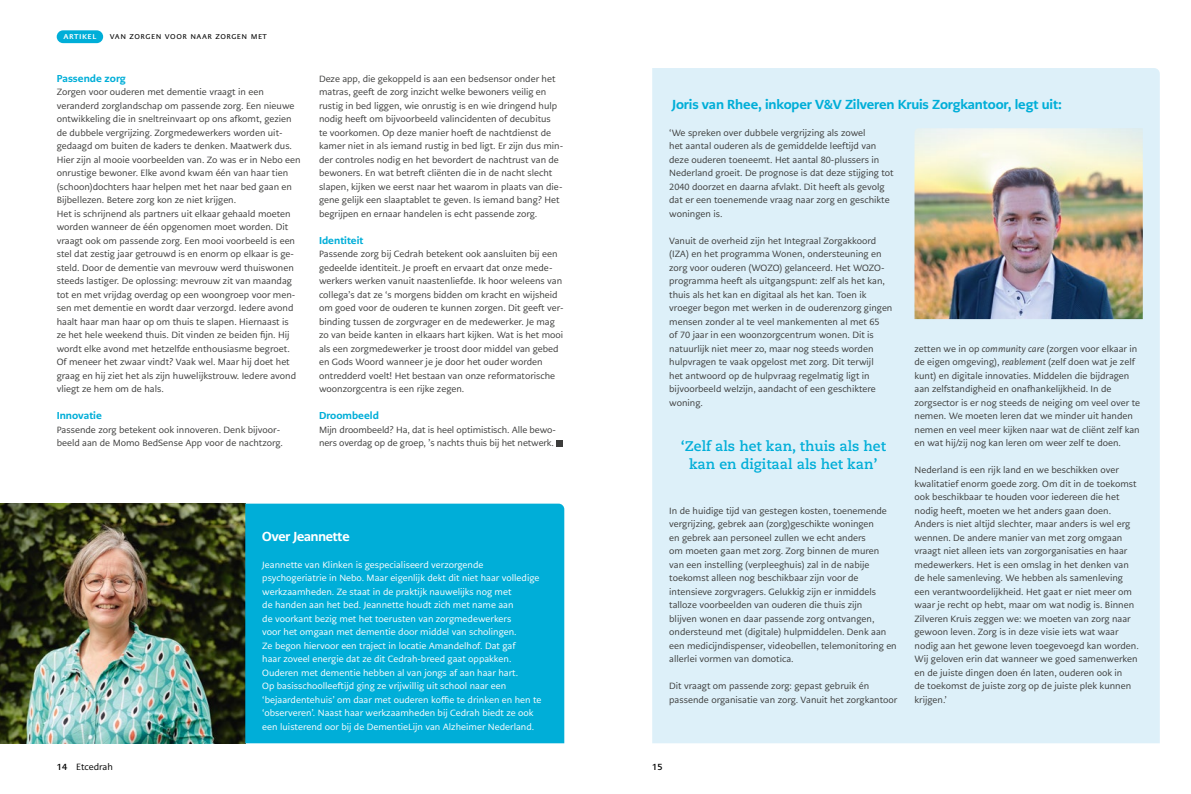
<style>
.page{position:relative;width:1191px;height:794px;background:#fff}
.page>*{position:absolute;margin:0;border:0;box-sizing:border-box;transform-origin:0 0}
.t1{font:700 14px/18.2px "Caecilia LT Std";color:#00aed8;text-align:center}
.t2{font:800 13px "PMN Caecilia Sans Text";letter-spacing:-.01em;color:#00aed8}
.t3{font:800 13px "PMN Caecilia Sans Head";letter-spacing:-.01em;color:#fff}
.t4{font:800 10px "PMN Caecilia Sans Text";color:#00aed8}
.t5{font:9px/13.5px "PMN Caecilia Sans Text";color:#3c3c3b}
.t6{font:9px/13.5px "PMN Caecilia Sans Text";color:#fff}
.t7{font:9px "PMN Caecilia Sans Text";color:#000}
.t8{font:8.8px "PMN Caecilia Sans Text";letter-spacing:.06em;color:#000}
.t9{font:700 8.8px "PMN Caecilia Sans Text";letter-spacing:.06em;color:#fff}
.t10{font:700 8.8px "PMN Caecilia Sans Text";color:#000}
.s1{font-style:italic}
.s2{font-weight:700;font-size:8.8px}
</style>
<div class="page">
<div style="left:652px;top:68px;width:507px;height:675px;background:#ddf0f9"></div>
<div style="left:57px;top:30px;width:46px;height:13px;background:#00aed8;border-radius:6px"></div>
<svg style="left:556px;top:440px;width:6px;height:6px"></svg>
<img style="left:0;top:503px;width:245px;height:240px">
<div style="left:245px;top:503px;width:319px;height:240px;background:#00aed8"></div>
<img style="left:914px;top:128px;width:228px;height:191px">
<p class="t8" style="left:110px;top:31px;width:158px">van zorgen voor naar zorgen met</p>
<p class="t9" style="left:64px;top:31px;width:34px">artikel</p>
<p class="t4" style="left:57px;top:71px;width:71px">Passende zorg</p>
<p class="t5" style="left:57px;top:85px;width:245px">Zorgen voor ouderen met dementie vraagt in een veranderd zorglandschap om passende zorg. Een nieuwe ontwikkeling die in sneltreinvaart op ons afkomt, gezien de dubbele vergrijzing. Zorgmedewerkers worden uit&shy;gedaagd om buiten de kaders te denken. Maatwerk dus.<br>Hier zijn al mooie voorbeelden van. Zo was er in Nebo een onrustige bewoner. Elke avond kwam één van haar tien (schoon)dochters haar helpen met het naar bed gaan en Bijbellezen. Betere zorg kon ze niet krijgen.<br>Het is schrijnend als partners uit elkaar gehaald moeten worden wanneer de één opgenomen moet worden. Dit vraagt ook om passende zorg. Een mooi voorbeeld is een stel dat zestig jaar getrouwd is en enorm op elkaar is ge&shy;steld. Door de dementie van mevrouw werd thuiswonen steeds lastiger. De oplossing: mevrouw zit van maandag tot en met vrijdag overdag op een woongroep voor men&shy;sen met dementie en wordt daar verzorgd. Iedere avond haalt haar man haar op om thuis te slapen. Hiernaast is<br>ze het hele weekend thuis. Dit vinden ze beiden fijn. Hij wordt elke avond met hetzelfde enthousiasme begroet.<br>Of meneer het zwaar vindt? Vaak wel. Maar hij doet het graag en hij ziet het als zijn huwelijkstrouw. Iedere avond vliegt ze hem om de hals.</p>
<p class="t4" style="left:57px;top:409px;width:47px">Innovatie</p>
<p class="t5" style="left:57px;top:423px;width:228px">Passende zorg betekent ook innoveren. Denk bijvoor&shy;beeld aan de Momo BedSense App voor de nachtzorg.</p>
<p class="t5" style="left:319px;top:72px;width:246px">Deze app, die gekoppeld is aan een bedsensor onder het matras, geeft de zorg inzicht welke bewoners veilig en rustig in bed liggen, wie onrustig is en wie dringend hulp nodig heeft om bijvoorbeeld valincidenten of decubitus<br>te voorkomen. Op deze manier hoeft de nachtdienst de kamer niet in als iemand rustig in bed ligt. Er zijn dus min&shy;der controles nodig en het bevordert de nachtrust van de bewoners. En wat betreft cliënten die in de nacht slecht slapen, kijken we eerst naar het waarom in plaats van die&shy;gene gelijk een slaaptablet te geven. Is iemand bang? Het begrijpen en ernaar handelen is echt passende zorg.</p>
<p class="t4" style="left:319px;top:233px;width:46px">Identiteit</p>
<p class="t5" style="left:319px;top:247px;width:246px">Passende zorg bij Cedrah betekent ook aansluiten bij een gedeelde identiteit. Je proeft en ervaart dat onze mede&shy;werkers werken vanuit naastenliefde. Ik hoor weleens van collega’s dat ze ‘s morgens bidden om kracht en wijsheid om goed voor de ouderen te kunnen zorgen. Dit geeft ver&shy;binding tussen de zorgvrager en de medewerker. Je mag zo van beide kanten in elkaars hart kijken. Wat is het mooi als een zorgmedewerker je troost door middel van gebed en Gods Woord wanneer je je door het ouder worden ontredderd voelt! Het bestaan van onze reformatorische woonzorgcentra is een rijke zegen.</p>
<p class="t4" style="left:319px;top:409px;width:61px">Droombeeld</p>
<p class="t5" style="left:319px;top:423px;width:238px">Mijn droombeeld? Ha, dat is heel optimistisch. Alle bewo&shy;ners overdag op de groep, ’s nachts thuis bij het netwerk.</p>
<h2 class="t3" style="left:262px;top:527px;width:89px">Over Jeannette</h2>
<p class="t6" style="left:262px;top:558px;width:281px">Jeannette van Klinken is gespecialiseerd verzorgende psychogeriatrie in Nebo. Maar eigenlijk dekt dit niet haar volledige werkzaamheden. Ze staat in de praktijk nauwelijks nog met<br>de handen aan het bed. Jeannette houdt zich met name aan<br>de voorkant bezig met het toerusten van zorgmedewerkers<br>voor het omgaan met dementie door middel van scholingen.<br>Ze begon hiervoor een traject in locatie Amandelhof. Dat gaf<br>haar zoveel energie dat ze dit Cedrah-breed gaat oppakken.<br>Ouderen met dementie hebben al van jongs af aan haar hart.<br>Op basisschoolleeftijd ging ze vrijwillig uit school naar een ‘bejaardentehuis’ om daar met ouderen koffie te drinken en hen te ‘observeren’. Naast haar werkzaamheden bij Cedrah biedt ze ook een luisterend oor bij de DementieLijn van Alzheimer Nederland.</p>
<h2 class="t2" style="left:672px;top:95px;width:391px">Joris van Rhee, inkoper V&amp;V Zilveren Kruis Zorgkantoor, legt uit:</h2>
<p class="t5" style="left:669px;top:126px;width:226px">‘We spreken over dubbele vergrijzing als zowel<br>het aantal ouderen als de gemiddelde leeftijd van deze ouderen toeneemt. Het aantal 80-plussers in Nederland groeit. De prognose is dat deze stijging tot 2040 doorzet en daarna afvlakt. Dit heeft als gevolg dat er een toenemende vraag naar zorg en geschikte woningen is.</p>
<p class="t5" style="left:669px;top:234px;width:225px">Vanuit de overheid zijn het Integraal Zorgakkoord (IZA) en het programma Wonen, ondersteuning en zorg voor ouderen (WOZO) gelanceerd. Het WOZO&shy;programma heeft als uitgangspunt: zelf als het kan, thuis als het kan en digitaal als het kan. Toen ik vroeger begon met werken in de ouderenzorg gingen mensen zonder al te veel mankementen al met 65<br>of 70 jaar in een woonzorgcentrum wonen. Dit is natuurlijk niet meer zo, maar nog steeds worden hulpvragen te vaak opgelost met zorg. Dit terwijl<br>het antwoord op de hulpvraag regelmatig ligt in bijvoorbeeld welzijn, aandacht of een geschiktere woning.</p>
<h1 class="t1" style="left:681px;top:437px;width:207px">‘Zelf als het kan, thuis als het kan en digitaal als het kan’</h1>
<p class="t5" style="left:669px;top:504px;width:229px">In de huidige tijd van gestegen kosten, toenemende vergrijzing, gebrek aan (zorg)geschikte woningen<br>en gebrek aan personeel zullen we echt anders<br>om moeten gaan met zorg. Zorg binnen de muren<br>van een instelling (verpleeghuis) zal in de nabije toekomst alleen nog beschikbaar zijn voor de intensieve zorgvragers. Gelukkig zijn er inmiddels talloze voorbeelden van ouderen die thuis zijn<br>blijven wonen en daar passende zorg ontvangen, ondersteund met (digitale) hulpmiddelen. Denk aan een medicijndispenser, videobellen, telemonitoring en allerlei vormen van domotica.</p>
<p class="t5" style="left:669px;top:679px;width:230px">Dit vraagt om passende zorg: gepast gebruik én passende organisatie van zorg. Vanuit het zorgkantoor</p>
<p class="t5" style="left:914px;top:342px;width:227px">zetten we in op <span class="s1">community care</span> (zorgen voor elkaar in de eigen omgeving), <span class="s1">reablement</span> (zelf doen wat je zelf kunt) en digitale innovaties. Middelen die bijdragen aan zelfstandigheid en onafhankelijkheid. In de zorgsector is er nog steeds de neiging om veel over te nemen. We moeten leren dat we minder uit handen nemen en veel meer kijken naar wat de cliënt zelf kan en wat hij/zij nog kan leren om weer zelf te doen.</p>
<p class="t5" style="left:914px;top:463px;width:226px">Nederland is een rijk land en we beschikken over kwalitatief enorm goede zorg. Om dit in de toekomst ook beschikbaar te houden voor iedereen die het nodig heeft, moeten we het anders gaan doen.<br>Anders is niet altijd slechter, maar anders is wel erg wennen. De andere manier van met zorg omgaan vraagt niet alleen iets van zorgorganisaties en haar medewerkers. Het is een omslag in het denken van de hele samenleving. We hebben als samenleving een verantwoordelijkheid. Het gaat er niet meer om waar je recht op hebt, maar om wat nodig is. Binnen Zilveren Kruis zeggen we: we moeten van zorg naar gewoon leven. Zorg is in deze visie iets wat waar nodig aan het gewone leven toegevoegd kan worden.<br>Wij geloven erin dat wanneer we goed samenwerken en de juiste dingen doen én laten, ouderen ook in<br>de toekomst de juiste zorg op de juiste plek kunnen krijgen.’</p>
<p class="t7" style="left:57px;top:761px;width:58px"><span class="s2">14</span> Etcedrah</p>
<p class="t10" style="left:652px;top:761px;width:12px">15</p>
</div>
